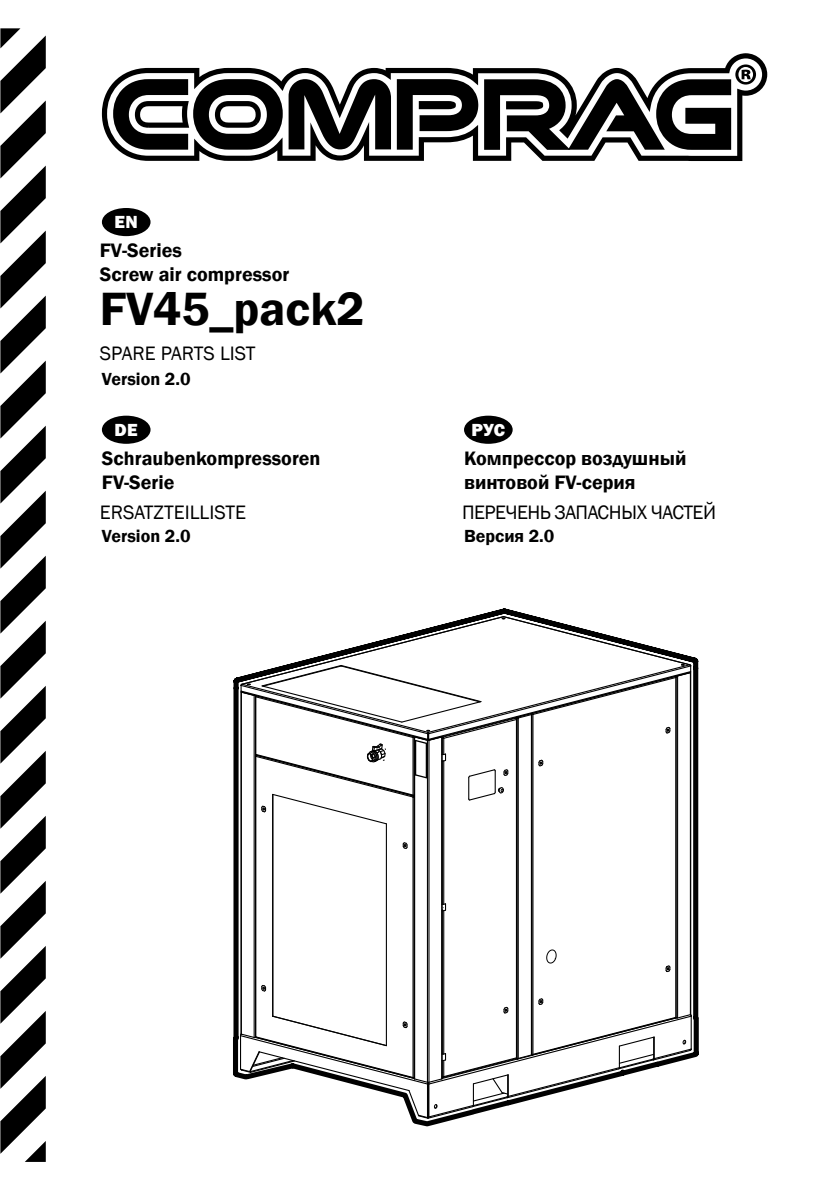
<style>
.page{position:relative;width:840px;height:1191px;background:#fff}
.page>*{position:absolute;margin:0;border:0;box-sizing:border-box;transform-origin:0 0}
.t1{font:600 48px "Franklin Gothic";color:#000}
.t2{font:600 20px/24px "Franklin Gothic";color:#000}
.t3{font:20px "Franklin Gothic";color:#000}
.t4{font:20px "Franklin Gothic";letter-spacing:-.025em;color:#000}
.t5{font:600 18px "Franklin Gothic";color:#000}
.t6{font:800 18px "Franklin Gothic";letter-spacing:.025em;color:#fff}
</style>
<div class="page">
<svg style="left:0;top:28px;width:46px;height:1133px"></svg>
<svg style="left:102px;top:53px;width:664px;height:108px"></svg>
<div style="left:102px;top:208px;width:48px;height:28px;background:#000;border-radius:50%"></div>
<div style="left:102px;top:416px;width:48px;height:28px;background:#000;border-radius:50%"></div>
<div style="left:464px;top:416px;width:48px;height:28px;background:#000;border-radius:50%"></div>
<svg style="left:233px;top:608px;width:466px;height:519px"></svg>
<p class="t6" style="left:114px;top:210px;width:25px">EN</p>
<p class="t2" style="left:100px;top:238px;width:191px">FV-Series<br>Screw air compressor</p>
<h1 class="t1" style="left:100px;top:280px;width:266px">FV45_pack2</h1>
<p class="t3" style="left:100px;top:341px;width:157px">SPARE PARTS LIST</p>
<p class="t5" style="left:102px;top:367px;width:90px">Version 2.0</p>
<p class="t6" style="left:115px;top:418px;width:25px">DE</p>
<p class="t2" style="left:102px;top:446px;width:220px">Schraubenkompressoren<br>FV-Serie</p>
<p class="t3" style="left:100px;top:499px;width:147px">ERSATZTEILLISTE</p>
<p class="t5" style="left:102px;top:525px;width:90px">Version 2.0</p>
<p class="t6" style="left:471px;top:418px;width:35px">РУС</p>
<p class="t2" style="left:464px;top:446px;width:224px">Компрессор воздушный винтовой FV-серия</p>
<p class="t4" style="left:462px;top:499px;width:255px">ПЕРЕЧЕНЬ ЗАПАСНЫХ ЧАСТЕЙ</p>
<p class="t5" style="left:464px;top:525px;width:92px">Версия 2.0</p>
</div>
